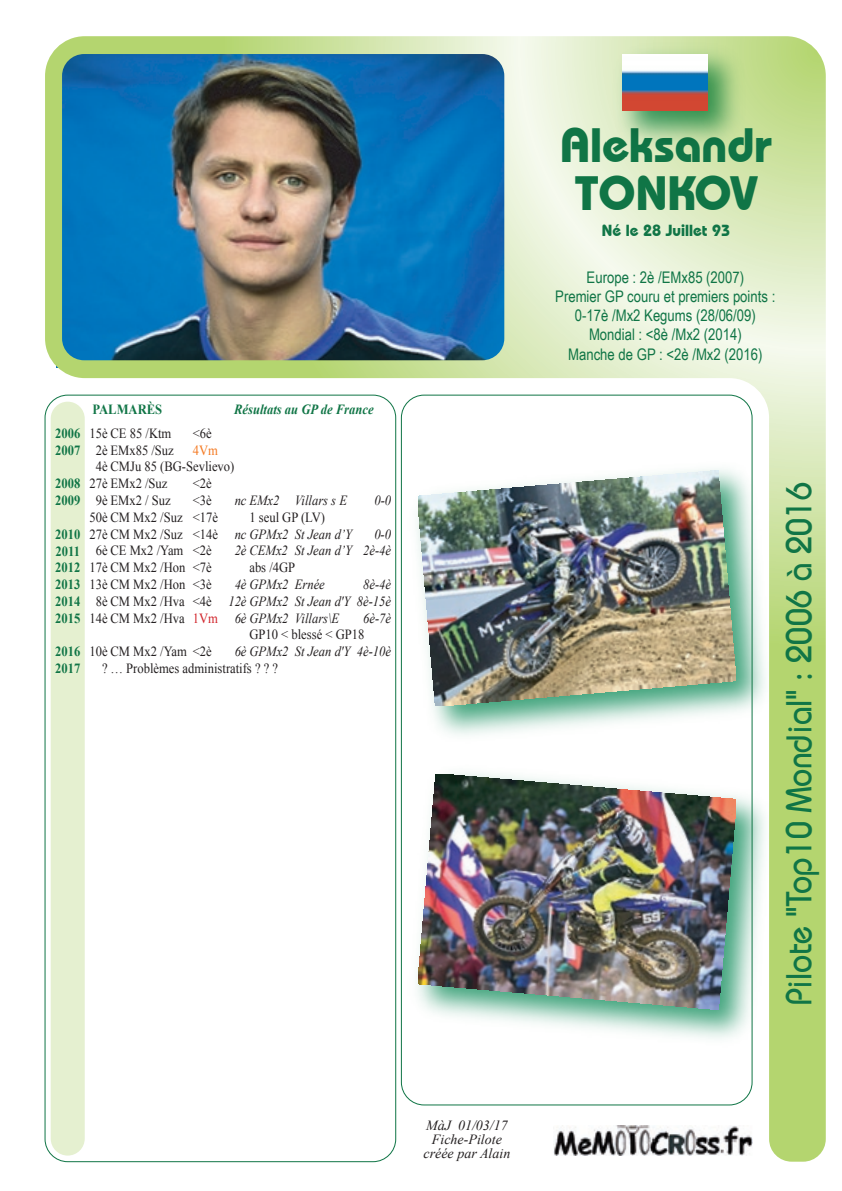
<style>
.page{position:relative;width:842px;height:1191px;background:#fff}
.page>*{position:absolute;margin:0;border:0;box-sizing:border-box;transform-origin:0 0}
.t1{font:700 48px/48px "Bauhaus IT Cby BT";color:#107546}
.t2{font:36px "Bauhaus";color:#107546;scale:.9 1}
.t3{font:16px/19.2px "Arial Narrow";color:#107546;text-align:center}
.t4{font:700 16px "Bauhaus IT Cby BT";color:#107546}
.t5{font:14px/16.8px "Times New Roman";color:#231f20;scale:.9 1}
.t6{font:italic 14px "Times New Roman";color:#231f20;scale:.9 1}
.t7{font:700 14px/16.8px "Times New Roman";color:#107546;scale:.9 1}
.t8{font:italic 14px/14px "Times New Roman";color:#231f20;text-align:center}
.t9{font:italic 700 14px "Times New Roman";color:#107546;scale:.9 1}
.t10{font:14px "Times New Roman";color:#f47921;scale:.9 1}
.s1{font-style:italic}
.s2{font-style:normal}
.s3{font-style:normal;color:#d1232a}
</style>
<div class="page">
<img style="left:45px;top:36px;width:781px;height:1125px">
<img style="left:554px;top:1125px;width:198px;height:30px">
<img style="left:606px;top:37px;width:146px;height:120px">
<img style="left:622px;top:54px;width:85px;height:57px">
<p class="t7" style="left:55px;top:424px;width:29px">2006<br>2007</p>
<p class="t7" style="left:55px;top:475px;width:29px">2008<br>2009</p>
<p class="t7" style="left:55px;top:525px;width:29px;text-align:justify">2010<br>2011<br>2012<br>2013<br>2014<br>2015</p>
<p class="t7" style="left:55px;top:643px;width:29px">2016<br>2017</p>
<p class="t7" style="left:92px;top:401px;width:79px">PALMARÈS</p>
<p class="t9" style="left:234px;top:400px;width:157px">Résultats au GP de France</p>
<p class="t5" style="left:89px;top:424px;width:93px">15è CE 85 /Ktm</p>
<p class="t5" style="left:193px;top:424px;width:23px">&lt;6è</p>
<p class="t5" style="left:96px;top:441px;width:88px">2è EMx85 /Suz</p>
<p class="t10" style="left:193px;top:440px;width:29px">4Vm</p>
<p class="t5" style="left:89px;top:458px;width:163px;text-indent:6px">4è CMJu 85 (BG-Sevlievo)<br>27è EMx2 /Suz</p>
<p class="t5" style="left:193px;top:475px;width:23px">&lt;2è</p>
<p class="t5" style="left:96px;top:491px;width:85px">9è EMx2 / Suz</p>
<p class="t5" style="left:193px;top:491px;width:23px">&lt;3è</p>
<p class="t6" style="left:235px;top:490px;width:126px">nc EMx2 Villars s E</p>
<p class="t6" style="left:374px;top:490px;width:20px">0-0</p>
<p class="t5" style="left:89px;top:508px;width:144px">50è CM Mx2 /Suz &lt;17è</p>
<p class="t5" style="left:89px;top:508px;width:293px;text-indent:160px">1 seul GP (LV)<br>27è CM Mx2 /Suz &lt;14è <span class="s1">nc GPMx2 St Jean d’Y</span></p>
<p class="t6" style="left:374px;top:524px;width:20px">0-0</p>
<p class="t5" style="left:96px;top:542px;width:130px">6è CE Mx2 /Yam &lt;2è</p>
<p class="t6" style="left:235px;top:541px;width:175px">2è CEMx2 St Jean d’Y 2è-4è</p>
<p class="t5" style="left:89px;top:559px;width:137px">17è CM Mx2 /Hon &lt;7è</p>
<p class="t5" style="left:249px;top:559px;width:52px">abs /4GP</p>
<p class="t5" style="left:89px;top:575px;width:137px">13è CM Mx2 /Hon &lt;3è</p>
<p class="t6" style="left:235px;top:574px;width:102px">4è GPMx2 Ernée</p>
<p class="t6" style="left:363px;top:574px;width:33px">8è-4è</p>
<p class="t6" style="left:96px;top:591px;width:330px"><span class="s2">8è CM Mx2 /Hva &lt;4è</span> 12è GPMx2 St Jean d'Y 8è-15è</p>
<p class="t6" style="left:89px;top:608px;width:279px"><span class="s2">14è CM Mx2 /Hva</span> <span class="s3">1Vm</span> 6è GPMx2 Villars\E</p>
<p class="t6" style="left:363px;top:608px;width:33px">6è-7è</p>
<p class="t5" style="left:249px;top:626px;width:129px">GP10 &lt; blessé &lt; GP18</p>
<p class="t5" style="left:89px;top:643px;width:137px">10è CM Mx2 /Yam &lt;2è</p>
<p class="t6" style="left:235px;top:642px;width:175px">6è GPMx2 St Jean d'Y 4è-10è</p>
<p class="t5" style="left:102px;top:659px;width:197px">? … Problèmes administratifs ? ? ?</p>
<p class="t8" style="left:423px;top:1118px;width:88px">MàJ 01/03/17<br>Fiche-Pilote créée par Alain</p>
<h1 class="t1" style="left:560px;top:121px;width:213px">Aleksandr<br>TONKOV</h1>
<p class="t4" style="left:602px;top:221px;width:130px">Né le 28 Juillet 93</p>
<p class="t3" style="left:555px;top:267px;width:221px">Europe : 2è /EMx85 (2007)<br>Premier GP couru et premiers points :<br>0-17è /Mx2 Kegums (28/06/09)<br>Mondial : &lt;8è /Mx2 (2014)<br>Manche de GP : &lt;2è /Mx2 (2016)</p>
<h2 class="t2" style="left:776px;top:1005px;width:583px;rotate:-90deg">Pilote "Top10 Mondial" : 2006 à 2016</h2>
</div>
